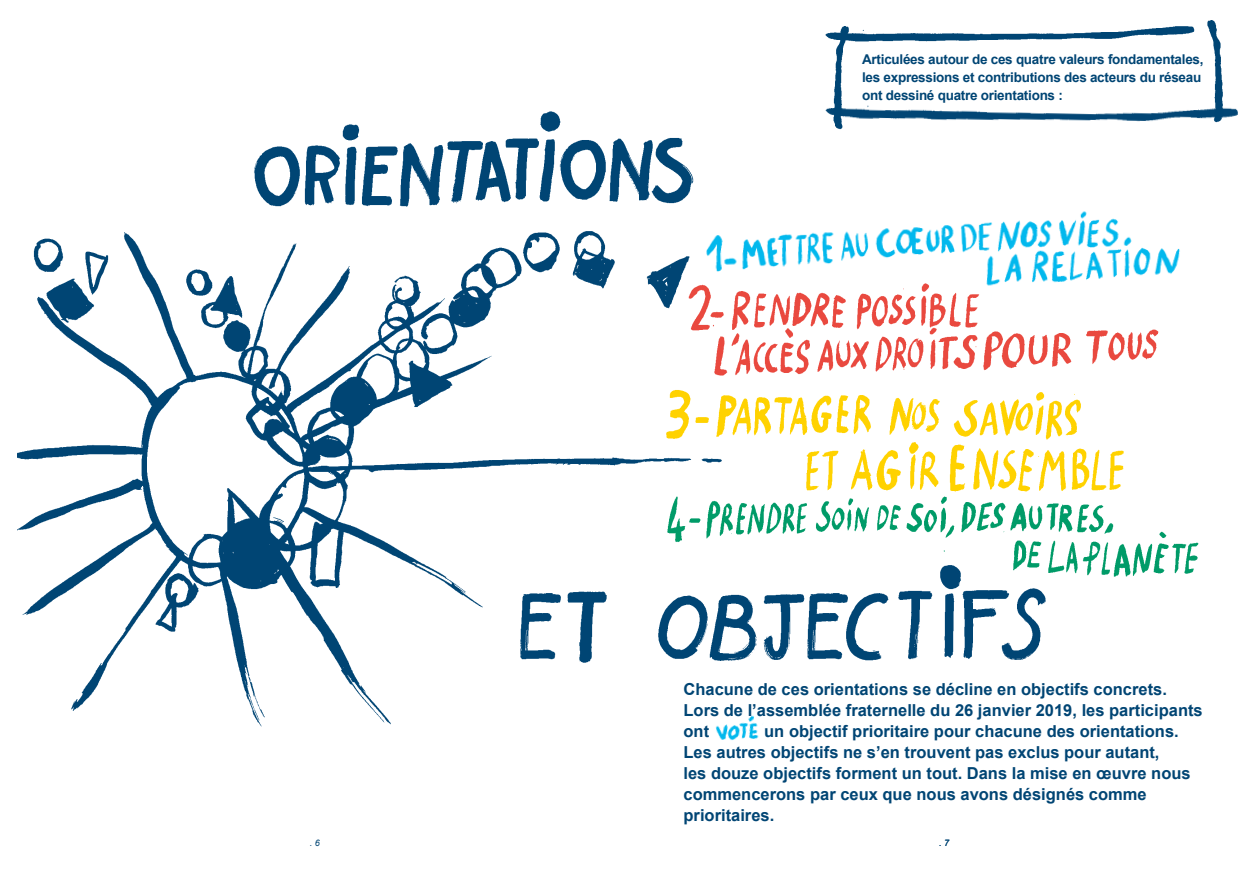
<style>
.page{position:relative;width:1259px;height:893px;background:#fff}
.page>*{position:absolute;margin:0;border:0;box-sizing:border-box;transform-origin:0 0}
.t1{font:700 16.5px/21px "Arial";color:#004574}
.t2{font:700 13.5px/18px "Arial";letter-spacing:-.02em;color:#004574}
.t3{font:italic 9px "Arial";color:#004574}
</style>
<div class="page">
<img style="left:17px;top:231px;width:673px;height:496px">
<img style="left:254px;top:111px;width:393px;height:96px">
<img style="left:647px;top:137px;width:47px;height:67px">
<img style="left:562px;top:555px;width:46px;height:128px">
<img style="left:655px;top:560px;width:391px;height:104px">
<img style="left:512px;top:560px;width:52px;height:104px">
<img style="left:706px;top:211px;width:474px;height:74px">
<img style="left:683px;top:276px;width:310px;height:107px">
<img style="left:974px;top:320px;width:185px;height:56px">
<img style="left:663px;top:383px;width:461px;height:112px">
<img style="left:660px;top:495px;width:539px;height:86px">
<img style="left:825px;top:105px;width:413px;height:17px">
<img style="left:825px;top:26px;width:370px;height:16px">
<img style="left:827px;top:27px;width:28px;height:103px">
<img style="left:1201px;top:20px;width:28px;height:103px">
<img style="left:715px;top:715px;width:44px;height:25px">
<p class="t2" style="left:862px;top:51px;width:343px">Articulées autour de ces quatre valeurs fondamentales, les expressions et contributions des acteurs du réseau ont dessiné quatre orientations :</p>
<p class="t1" style="left:683px;top:679px;width:521px">Chacune de ces orientations se décline en objectifs concrets.<br>Lors de l’assemblée fraternelle du 26 janvier 2019, les participants ont</p>
<p class="t1" style="left:683px;top:721px;width:509px;text-indent:81px">un objectif prioritaire pour chacune des orientations.<br>Les autres objectifs ne s’en trouvent pas exclus pour autant,<br>les douze objectifs forment un tout. Dans la mise en œuvre nous commencerons par ceux que nous avons désignés comme prioritaires.</p>
<p class="t3" style="left:310px;top:836px;width:12px">. 6</p>
<p class="t3" style="left:939px;top:836px;width:12px">. 7</p>
</div>
